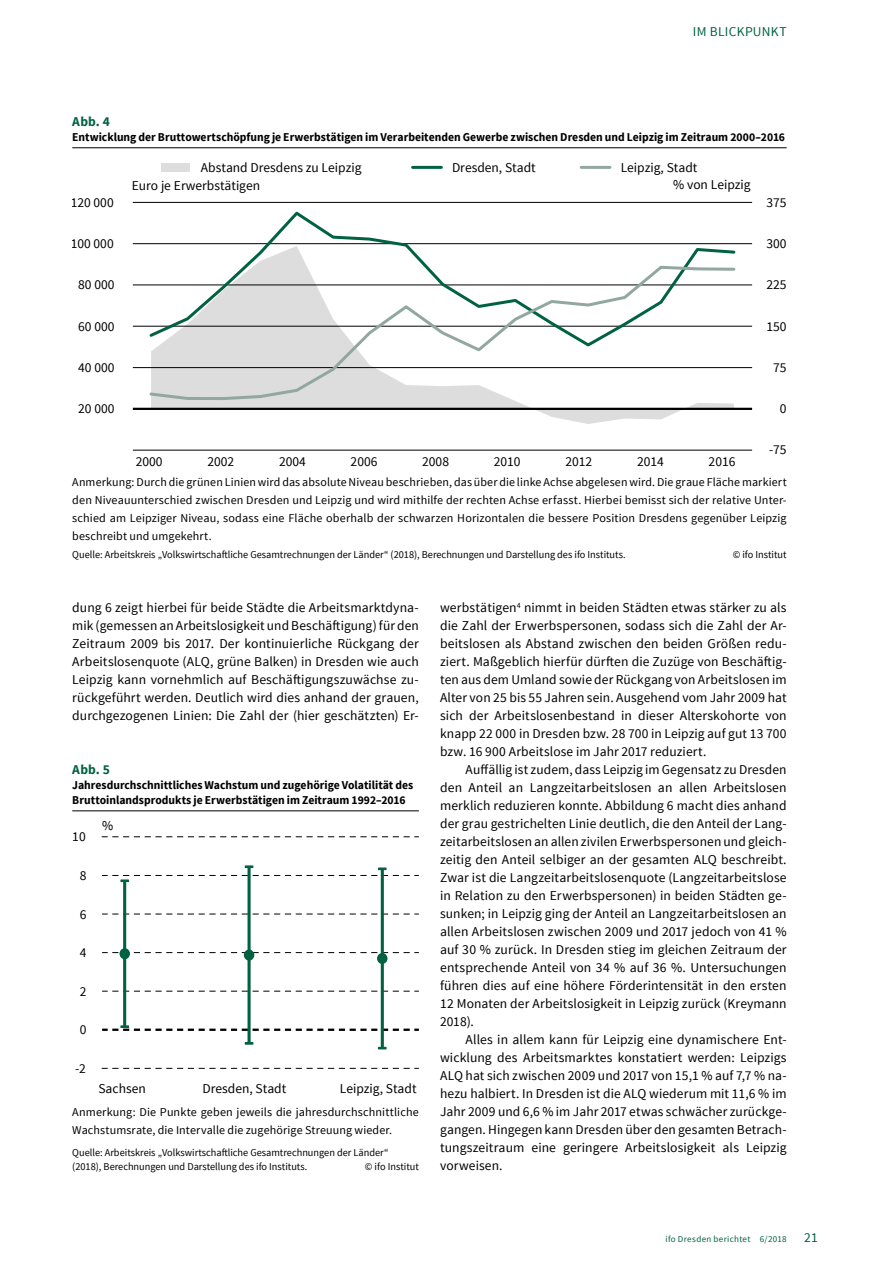
<style>
.page{position:relative;width:893px;height:1263px;background:#fff}
.page>*{position:absolute;margin:0;border:0;box-sizing:border-box;transform-origin:0 0}
.t1{font:13.5px/18px "Source Sans Pro";color:#000;text-align:justify}
.t2{font:13.5px "Source Sans Pro";letter-spacing:.02em;color:#006241}
.t3{font:700 13.5px "Source Sans Pro";letter-spacing:.015em;color:#006241}
.t4{font:12px/18px "Source Sans Pro";letter-spacing:.01em;color:#000;text-align:justify}
.t5{font:700 12px/15px "Source Sans Pro";color:#000}
.t6{font:10.5px/13.5px "Source Sans Pro";color:#000}
.t7{font:9px "Source Sans Pro";letter-spacing:.035em;color:#006241}
</style>
<div class="page">
<hr style="left:72px;top:147px;width:715px;height:1px;background:#000">
<div style="left:162px;top:163px;width:28px;height:9px;background:#ddd"></div>
<hr style="left:413px;top:166px;width:28px;height:3px;background:#006241">
<hr style="left:581px;top:166px;width:29px;height:3px;background:#92a79d">
<svg style="left:151px;top:401px;width:583px;height:23px"></svg>
<hr style="left:133px;top:450px;width:619px;height:1px;background:#000">
<hr style="left:133px;top:367px;width:619px;height:1px;background:#000">
<hr style="left:133px;top:326px;width:619px;height:1px;background:#000">
<hr style="left:133px;top:285px;width:619px;height:1px;background:#000">
<hr style="left:133px;top:243px;width:619px;height:1px;background:#000">
<hr style="left:133px;top:202px;width:619px;height:1px;background:#000">
<hr style="left:133px;top:408px;width:619px;height:2px;background:#000">
<svg style="left:147px;top:211px;width:590px;height:116px"></svg>
<svg style="left:148px;top:264px;width:589px;height:137px"></svg>
<hr style="left:72px;top:810px;width:347px;height:1px;background:#000">
<svg style="left:102px;top:1068px;width:317px;height:1px"></svg>
<svg style="left:102px;top:991px;width:317px;height:1px"></svg>
<svg style="left:102px;top:952px;width:317px;height:1px"></svg>
<svg style="left:102px;top:914px;width:317px;height:1px"></svg>
<svg style="left:102px;top:836px;width:317px;height:1px"></svg>
<hr style="left:123px;top:881px;width:3px;height:146px;background:#006241">
<div style="left:120px;top:948px;width:10px;height:11px;background:#006241;border-radius:50%"></div>
<svg style="left:102px;top:1025px;width:317px;height:6px"></svg>
<hr style="left:248px;top:867px;width:3px;height:176px;background:#006241">
<div style="left:244px;top:949px;width:10px;height:11px;background:#006241;border-radius:50%"></div>
<svg style="left:245px;top:1042px;width:8px;height:3px"></svg>
<hr style="left:381px;top:869px;width:3px;height:179px;background:#006241">
<div style="left:377px;top:953px;width:10px;height:11px;background:#006241;border-radius:50%"></div>
<svg style="left:378px;top:1047px;width:9px;height:2px"></svg>
<svg style="left:102px;top:865px;width:317px;height:17px"></svg>
<p class="t2" style="left:693px;top:23px;width:95px">IM BLICKPUNKT</p>
<p class="t3" style="left:72px;top:113px;width:39px">Abb. 4</p>
<p class="t5" style="left:72px;top:130px;width:714px">Entwicklung der Bruttowertschöpfung je Erwerbstätigen im Verarbeitenden Gewerbe zwischen Dresden und Leipzig im Zeitraum 2000–2016</p>
<p class="t1" style="left:673px;top:176px;width:79px">% von Leipzig</p>
<p class="t1" style="left:201px;top:159px;width:162px">Abstand Dresdens zu Leipzig</p>
<p class="t1" style="left:452px;top:159px;width:85px">Dresden, Stadt</p>
<p class="t1" style="left:621px;top:159px;width:78px">Leipzig, Stadt</p>
<p class="t1" style="left:132px;top:177px;width:130px">Euro je Erwerbstätigen</p>
<p class="t1" style="left:71px;top:193px;width:44px">120 000</p>
<p class="t1" style="left:766px;top:193px;width:22px">375</p>
<p class="t1" style="left:71px;top:235px;width:44px">100 000</p>
<p class="t1" style="left:766px;top:235px;width:22px">300</p>
<p class="t1" style="left:78px;top:276px;width:38px">80 000</p>
<p class="t1" style="left:766px;top:276px;width:22px">225</p>
<p class="t1" style="left:78px;top:317px;width:38px">60 000</p>
<p class="t1" style="left:766px;top:317px;width:22px">150</p>
<p class="t1" style="left:78px;top:359px;width:38px">40 000</p>
<p class="t1" style="left:773px;top:359px;width:15px">75</p>
<p class="t1" style="left:78px;top:400px;width:38px">20 000</p>
<p class="t1" style="left:780px;top:400px;width:8px">0</p>
<p class="t1" style="left:769px;top:441px;width:19px">-75</p>
<p class="t1" style="left:136px;top:453px;width:28px">2000</p>
<p class="t1" style="left:207px;top:453px;width:28px">2002</p>
<p class="t1" style="left:279px;top:453px;width:28px">2004</p>
<p class="t1" style="left:351px;top:453px;width:28px">2006</p>
<p class="t1" style="left:422px;top:453px;width:28px">2008</p>
<p class="t1" style="left:494px;top:453px;width:28px">2010</p>
<p class="t1" style="left:565px;top:453px;width:28px">2012</p>
<p class="t1" style="left:637px;top:453px;width:28px">2014</p>
<p class="t1" style="left:709px;top:453px;width:28px">2016</p>
<p class="t4" style="left:72px;top:473px;width:716px">Anmerkung: Durch die grünen Linien wird das absolute Niveau beschrieben, das über die linke Achse abgelesen wird. Die graue Fläche markiert den Niveauunterschied zwischen Dresden und Leipzig und wird mithilfe der rechten Achse erfasst. Hierbei bemisst sich der relative Unter&shy;schied am Leipziger Niveau, sodass eine Fläche oberhalb der schwarzen Horizontalen die bessere Position Dresdens gegenüber Leipzig beschreibt und umgekehrt.</p>
<p class="t6" style="left:72px;top:548px;width:555px">Quelle: Arbeitskreis „Volkswirtschaftliche Gesamtrechnungen der Länder“ (2018), Berechnungen und Darstellung des ifo Instituts.</p>
<p class="t6" style="left:733px;top:548px;width:55px">© ifo Institut</p>
<p class="t1" style="left:72px;top:599px;width:348px">dung 6 zeigt hierbei für beide Städte die Arbeitsmarktdyna&shy;mik (gemessen an Arbeitslosigkeit und Beschäftigung) für den Zeitraum 2009 bis 2017. Der kontinuierliche Rückgang der Arbeitslosenquote (ALQ, grüne Balken) in Dresden wie auch Leipzig kann vornehmlich auf Beschäftigungszuwächse zu&shy;rückgeführt werden. Deutlich wird dies anhand der grauen, durchgezogenen Linien: Die Zahl der (hier geschätzten) Er-</p>
<p class="t3" style="left:72px;top:761px;width:39px">Abb. 5</p>
<p class="t5" style="left:72px;top:778px;width:342px">Jahresdurchschnittliches Wachstum und zugehörige Volatilität des<br>Bruttoinlandsprodukts je Erwerbstätigen im Zeitraum 1992–2016</p>
<p class="t1" style="left:72px;top:828px;width:15px">10</p>
<p class="t1" style="left:80px;top:867px;width:8px">8</p>
<p class="t1" style="left:80px;top:905px;width:8px">6</p>
<p class="t1" style="left:80px;top:944px;width:8px">4</p>
<p class="t1" style="left:80px;top:982px;width:8px">2</p>
<p class="t1" style="left:80px;top:1021px;width:8px">0</p>
<p class="t1" style="left:75px;top:1060px;width:12px">-2</p>
<p class="t1" style="left:102px;top:816px;width:13px">%</p>
<p class="t1" style="left:98px;top:1080px;width:49px">Sachsen</p>
<p class="t1" style="left:203px;top:1080px;width:85px">Dresden, Stadt</p>
<p class="t1" style="left:340px;top:1080px;width:78px">Leipzig, Stadt</p>
<p class="t4" style="left:72px;top:1103px;width:348px">Anmerkung: Die Punkte geben jeweils die jahresdurchschnittliche<br>Wachstumsrate, die Intervalle die zugehörige Streuung wieder.</p>
<p class="t6" style="left:72px;top:1146px;width:318px">Quelle: Arbeitskreis „Volkswirtschaftliche Gesamtrechnungen der Länder“ (2018), Berechnungen und Darstellung des ifo Instituts.</p>
<p class="t6" style="left:365px;top:1159px;width:55px">© ifo Institut</p>
<p class="t1" style="left:440px;top:599px;width:348px">werbstätigen<sup>4</sup> nimmt in beiden Städten etwas stärker zu als die Zahl der Erwerbspersonen, sodass sich die Zahl der Ar&shy;beitslosen als Abstand zwischen den beiden Größen redu&shy;ziert. Maßgeblich hierfür dürften die Zuzüge von Beschäftig&shy;ten aus dem Umland sowie der Rückgang von Arbeitslosen im Alter von 25 bis 55 Jahren sein. Ausgehend vom Jahr 2009 hat sich der Arbeitslosenbestand in dieser Alterskohorte von knapp 22 000 in Dresden bzw. 28 700 in Leipzig auf gut 13 700 bzw. 16 900 Arbeitslose im Jahr 2017 reduziert.</p>
<p class="t1" style="left:440px;top:761px;width:348px;text-indent:26px">Auffällig ist zudem, dass Leipzig im Gegensatz zu Dresden den Anteil an Langzeitarbeitslosen an allen Arbeitslosen merklich reduzieren konnte. Abbildung 6 macht dies anhand der grau gestrichelten Linie deutlich, die den Anteil der Lang&shy;zeitarbeitslosen an allen zivilen Erwerbspersonen und gleich&shy;zeitig den Anteil selbiger an der gesamten ALQ beschreibt.<br>Zwar ist die Langzeitarbeitslosenquote (Langzeitarbeitslose in Relation zu den Erwerbspersonen) in beiden Städten ge&shy;sunken; in Leipzig ging der Anteil an Langzeitarbeitslosen an allen Arbeitslosen zwischen 2009 und 2017 jedoch von 41 % auf 30 % zurück. In Dresden stieg im gleichen Zeitraum der entsprechende Anteil von 34 % auf 36 %. Untersuchungen führen dies auf eine höhere Förderintensität in den ersten 12 Monaten der Arbeitslosigkeit in Leipzig zurück (Kreymann 2018).</p>
<p class="t1" style="left:440px;top:1031px;width:348px;text-indent:26px">Alles in allem kann für Leipzig eine dynamischere Ent&shy;wicklung des Arbeitsmarktes konstatiert werden: Leipzigs ALQ hat sich zwischen 2009 und 2017 von 15,1 % auf 7,7 % na&shy;hezu halbiert. In Dresden ist die ALQ wiederum mit 11,6 % im Jahr 2009 und 6,6 % im Jahr 2017 etwas schwächer zurückge&shy;gangen. Hingegen kann Dresden über den gesamten Betrach&shy;tungszeitraum eine geringere Arbeitslosigkeit als Leipzig vorweisen.</p>
<p class="t7" style="left:665px;top:1233px;width:123px">ifo Dresden berichtet 6/2018</p>
<p class="t2" style="left:804px;top:1229px;width:15px">21</p>
</div>
